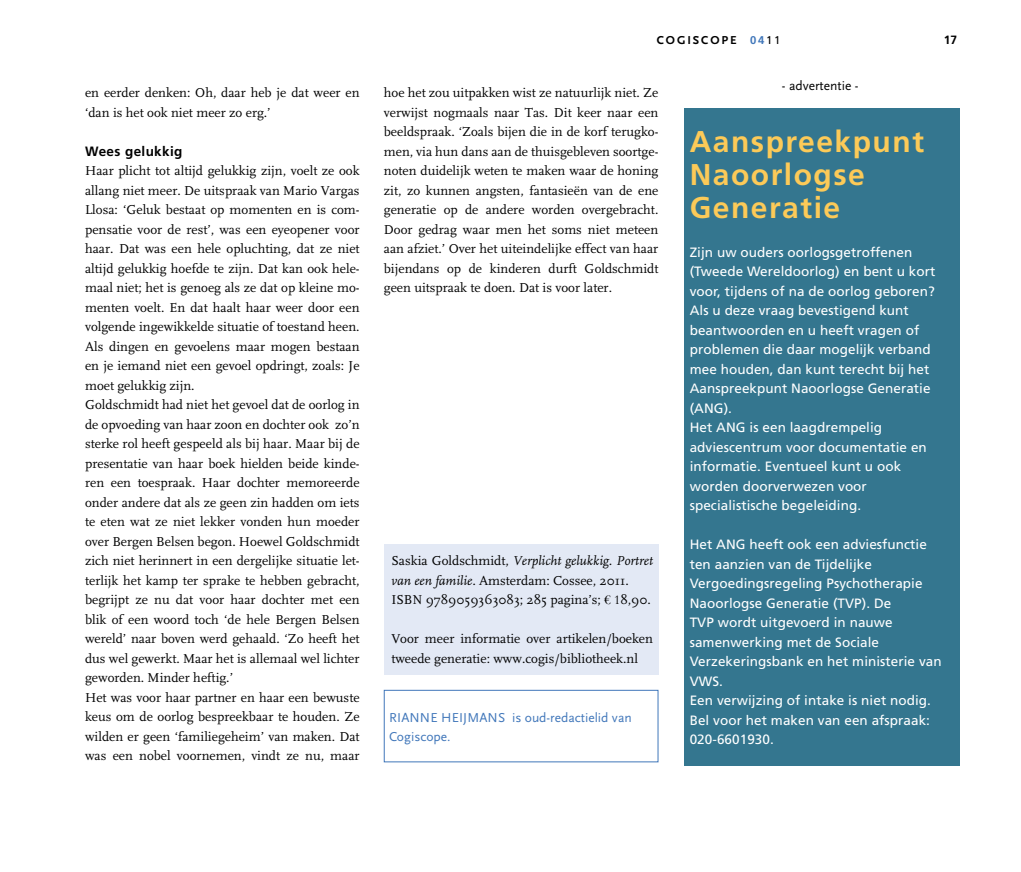
<style>
.page{position:relative;width:1021px;height:872px;background:#fff}
.page>*{position:absolute;margin:0;border:0;box-sizing:border-box;transform-origin:0 0}
.t1{font:700 30px/33px "Frutiger LT Std";letter-spacing:.05em;color:#fcca58}
.t2{font:13.5px/19.5px "FF Scala";color:#000}
.t3{font:13.5px/19.5px "Frutiger LT Std";letter-spacing:.005em;color:#fff}
.t4{font:13.5px "Scala Sans Pro";color:#4177ba}
.t5{font:13.5px "Scala Sans Pro";color:#000}
.t6{font:700 13.5px "Frutiger LT Std";letter-spacing:.025em;color:#000}
.t7{font:700 12px "Scala Sans Pro";letter-spacing:.16em;color:#000}
.t8{font:700 12px "Frutiger LT Std";color:#000}
.s1{font-family:"Frutiger LT Std";font-size:11.25px;color:#4177ba}
.s2{font-family:"Frutiger LT Std";font-weight:400;font-size:11.25px}
.s3{font-style:italic}
.s4{font-family:"Garamond"}
</style>
<div class="page">
<div style="left:384px;top:690px;width:274px;height:72px;border:1px solid #4177ba"></div>
<div style="left:384px;top:544px;width:274px;height:131px;background:#e3e9f5"></div>
<div style="left:684px;top:108px;width:275px;height:658px;background:#34768f"></div>
<p class="t2" style="left:85px;top:83px;width:276px">en eerder denken: Oh, daar heb je dat weer en ‘dan is het ook niet meer zo erg.’</p>
<p class="t6" style="left:85px;top:143px;width:99px">Wees gelukkig</p>
<p class="t2" style="left:85px;top:161px;width:276px">Haar plicht tot altijd gelukkig zijn, voelt ze ook allang niet meer. De uitspraak van Mario Vargas Llosa: ‘Geluk bestaat op momenten en is com&shy;pensatie voor de rest’, was een eyeopener voor haar. Dat was een hele opluchting, dat ze niet altijd gelukkig hoefde te zijn. Dat kan ook hele&shy;maal niet; het is genoeg als ze dat op kleine mo&shy;menten voelt. En dat haalt haar weer door een volgende ingewikkelde situatie of toestand heen.<br>Als dingen en gevoelens maar mogen bestaan en je iemand niet een gevoel opdringt, zoals: Je moet gelukkig zijn.<br>Goldschmidt had niet het gevoel dat de oorlog in de opvoeding van haar zoon en dochter ook zo’n sterke rol heeft gespeeld als bij haar. Maar bij de presentatie van haar boek hielden beide kinde&shy;ren een toespraak. Haar dochter memoreerde onder andere dat als ze geen zin hadden om iets te eten wat ze niet lekker vonden hun moeder over Bergen Belsen begon. Hoewel Goldschmidt zich niet herinnert in een dergelijke situatie let&shy;terlijk het kamp ter sprake te hebben gebracht, begrijpt ze nu dat voor haar dochter met een blik of een woord toch ‘de hele Bergen Belsen wereld’ naar boven werd gehaald. ‘Zo heeft het dus wel gewerkt. Maar het is allemaal wel lichter geworden. Minder heftig.’<br>Het was voor haar partner en haar een bewuste keus om de oorlog bespreekbaar te houden. Ze wilden er geen ‘familiegeheim’ van maken. Dat was een nobel voornemen, vindt ze nu, maar</p>
<p class="t7" style="left:656px;top:33px;width:125px">COGISCOPE <span class="s1">04</span><span class="s2">11</span></p>
<p class="t8" style="left:943px;top:32px;width:15px">17</p>
<p class="t2" style="left:384px;top:83px;width:276px;text-align:justify">hoe het zou uitpakken wist ze natuurlijk niet. Ze verwijst nogmaals naar Tas. Dit keer naar een beeldspraak. ‘Zoals bijen die in de korf terugko&shy;men, via hun dans aan de thuisgebleven soortge&shy;noten duidelijk weten te maken waar de honing zit, zo kunnen angsten, fantasieën van de ene generatie op de andere worden overgebracht.<br>Door gedrag waar men het soms niet meteen aan afziet.’ Over het uiteindelijke effect van haar bijendans op de kinderen durft Goldschmidt geen uitspraak te doen. Dat is voor later.</p>
<p class="t2" style="left:391px;top:551px;width:263px">Saskia Goldschmidt, <span class="s3">Verplicht gelukkig. Portret van een familie.</span> Amsterdam: Cossee, 2011.<br>ISBN 9789059363083; 285 pagina’s; <span class="s4">€ 1</span>8,90.</p>
<p class="t2" style="left:391px;top:629px;width:263px">Voor meer informatie over artikelen/boeken tweede generatie: www.cogis/bibliotheek.nl</p>
<p class="t4" style="left:389px;top:709px;width:17px">Rianne</p>
<p class="t4" style="left:441px;top:709px;width:9px">Heijmans</p>
<p class="t4" style="left:512px;top:709px;width:121px">is oud-redactielid van</p>
<p class="t4" style="left:389px;top:728px;width:63px">Cogiscope.</p>
<p class="t5" style="left:782px;top:77px;width:78px">- advertentie -</p>
<h1 class="t1" style="left:689px;top:125px;width:236px">Aanspreekpunt<br>Naoorlogse<br>Generatie</h1>
<p class="t3" style="left:689px;top:242px;width:247px">Zijn uw ouders oorlogsgetroffenen (Tweede Wereldoorlog) en bent u kort voor, tijdens of na de oorlog geboren?<br>Als u deze vraag bevestigend kunt beantwoorden en u heeft vragen of problemen die daar mogelijk verband mee houden, dan kunt terecht bij het<br>Aanspreekpunt Naoorlogse Generatie (ANG).<br>Het ANG is een laagdrempelig adviescentrum voor documentatie en informatie. Eventueel kunt u ook worden doorverwezen voor specialistische begeleiding.</p>
<p class="t3" style="left:689px;top:535px;width:253px">Het ANG heeft ook een adviesfunctie ten aanzien van de Tijdelijke<br>Vergoedingsregeling Psychotherapie<br>Naoorlogse Generatie (TVP). De<br>TVP wordt uitgevoerd in nauwe samenwerking met de Sociale<br>Verzekeringsbank en het ministerie van<br>VWS.<br>Een verwijzing of intake is niet nodig.<br>Bel voor het maken van een afspraak:<br>020-6601930.</p>
</div>
